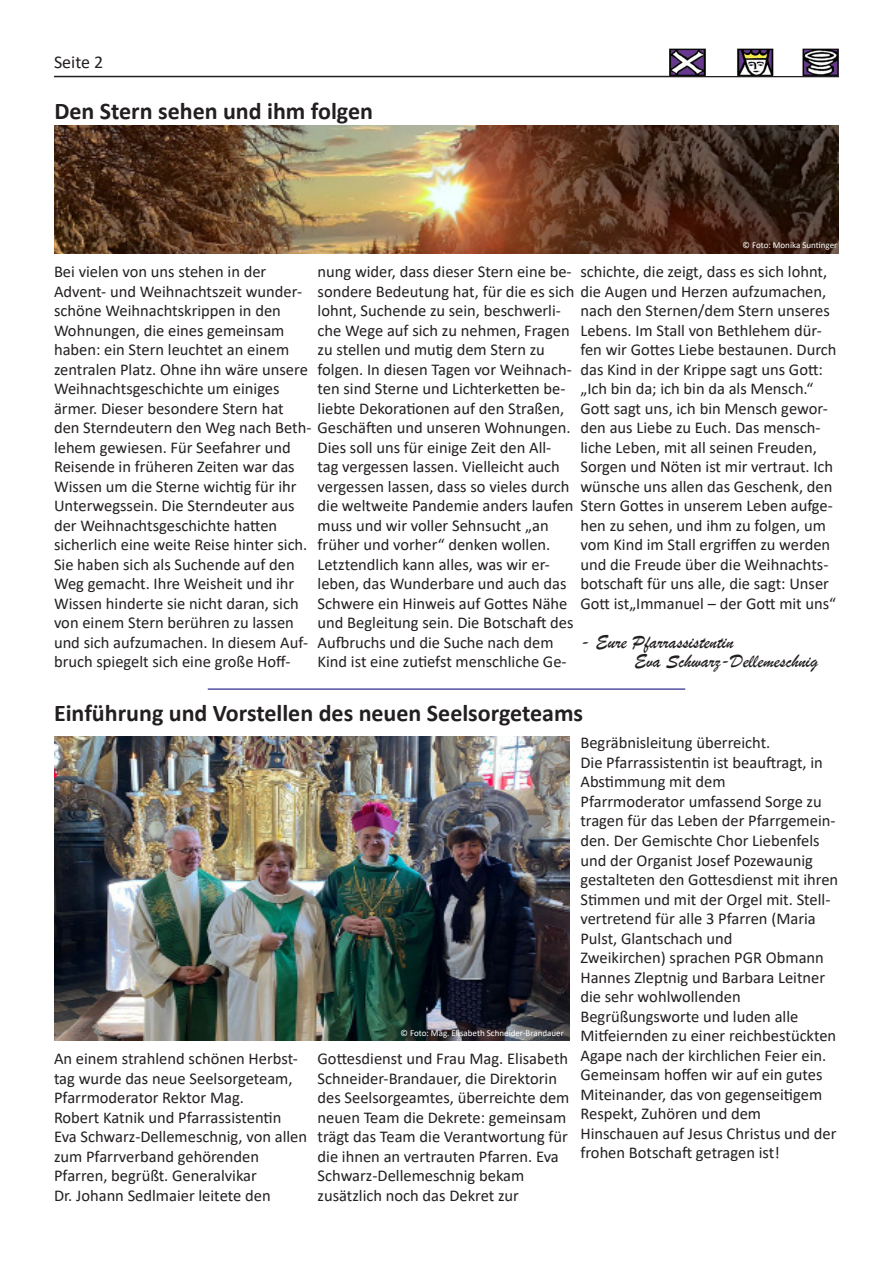
<style>
.page{position:relative;width:893px;height:1263px;background:#fff}
.page>*{position:absolute;margin:0;border:0;box-sizing:border-box;transform-origin:0 0}
.t1{font:700 24px "Calibri";color:#231f20}
.t2{font:19.5px/19.5px "Brush Script";color:#231f20}
.t3{font:18px "Calibri";color:#231f20}
.t4{font:16.5px/19.5px "Calibri";color:#231f20}
.t5{font:9px "Calibri";color:#fff}
</style>
<div class="page">
<hr style="left:54px;top:76px;width:785px;height:1px;background:#231f20">
<img style="left:670px;top:48px;width:169px;height:28px">
<hr style="left:208px;top:688px;width:477px;height:2px;background:#5452a2">
<img style="left:54px;top:736px;width:516px;height:304px">
<img style="left:54px;top:126px;width:785px;height:127px">
<p class="t3" style="left:54px;top:49px;width:51px">Seite 2</p>
<p class="t1" style="left:54px;top:94px;width:320px">Den Stern sehen und ihm folgen</p>
<p class="t5" style="left:742px;top:239px;width:96px">© Foto: Monika Suntinger</p>
<p class="t4" style="left:54px;top:262px;width:518px">Bei vielen von uns stehen in der<br>Advent- und Weihnachtszeit wunder-<br>schöne Weihnachtskrippen in den<br>Wohnungen, die eines gemeinsam<br>haben: ein Stern leuchtet an einem<br>zentralen Platz. Ohne ihn wäre unsere<br>Weihnachtsgeschichte um einiges<br>ärmer. Dieser besondere Stern hat<br>den Sterndeutern den Weg nach Beth- Geschäften und unseren Wohnungen. lehem gewiesen. Für Seefahrer und<br>Reisende in früheren Zeiten war das<br>Wissen um die Sterne wichtig für ihr</p>
<p class="t4" style="left:54px;top:496px;width:256px">Unterwegssein. Die Sterndeuter aus der Weihnachtsgeschichte hatten sicherlich eine weite Reise hinter sich.<br>Sie haben sich als Suchende auf den Weg gemacht. Ihre Weisheit und ihr Wissen hinderte sie nicht daran, sich von einem Stern berühren zu lassen und sich aufzumachen. In diesem Auf&shy;bruch spiegelt sich eine große Hoff-</p>
<p class="t4" style="left:318px;top:262px;width:510px">nung wider, dass dieser Stern eine be-<br>sondere Bedeutung hat, für die es sich die Augen und Herzen aufzumachen, lohnt, Suchende zu sein, beschwerli-<br>che Wege auf sich zu nehmen, Fragen<br>zu stellen und mutig dem Stern zu<br>folgen. In diesen Tagen vor Weihnach-<br>ten sind Sterne und Lichterketten be-<br>liebte Dekorationen auf den Straßen,</p>
<p class="t4" style="left:318px;top:437px;width:517px">Dies soll uns für einige Zeit den All-<br>tag vergessen lassen. Vielleicht auch<br>vergessen lassen, dass so vieles durch<br>die weltweite Pandemie anders laufen Stern Gottes in unserem Leben aufge&shy;muss und wir voller Sehnsucht „an<br>früher und vorher“ denken wollen.<br>Letztendlich kann alles, was wir er-<br>leben, das Wunderbare und auch das<br>Schwere ein Hinweis auf Gottes Nähe<br>und Begleitung sein. Die Botschaft des<br>Aufbruchs und die Suche nach dem<br>Kind ist eine zutiefst menschliche Ge-</p>
<p class="t4" style="left:580px;top:262px;width:248px">schichte, die zeigt, dass es sich lohnt,</p>
<p class="t4" style="left:580px;top:301px;width:258px">nach den Sternen/dem Stern unseres Lebens. Im Stall von Bethlehem dür&shy;fen wir Gottes Liebe bestaunen. Durch das Kind in der Krippe sagt uns Gott: „Ich bin da; ich bin da als Mensch.“ Gott sagt uns, ich bin Mensch gewor&shy;den aus Liebe zu Euch. Das mensch&shy;liche Leben, mit all seinen Freuden, Sorgen und Nöten ist mir vertraut. Ich wünsche uns allen das Geschenk, den</p>
<p class="t4" style="left:580px;top:515px;width:257px">hen zu sehen, und ihm zu folgen, um vom Kind im Stall ergriffen zu werden und die Freude über die Weihnachts&shy;botschaft für uns alle, die sagt: Unser Gott ist„Immanuel – der Gott mit uns“</p>
<p class="t2" style="left:634px;top:632px;width:185px;text-indent:-54px">- Eure Pfarrassistentin<br>Eva Schwarz-Dellemeschnig</p>
<p class="t1" style="left:54px;top:696px;width:531px">Einführung und Vorstellen des neuen Seelsorgeteams</p>
<p class="t4" style="left:54px;top:1048px;width:245px">An einem strahlend schönen Herbst&shy;tag wurde das neue Seelsorgeteam,<br>Pfarrmoderator Rektor Mag.</p>
<p class="t4" style="left:54px;top:1107px;width:255px">Robert Katnik und Pfarrassistentin<br>Eva Schwarz-Dellemeschnig, von allen zum Pfarrverband gehörenden</p>
<p class="t4" style="left:54px;top:1165px;width:204px">Pfarren, begrüßt. Generalvikar</p>
<p class="t4" style="left:54px;top:1185px;width:218px">Dr. Johann Sedlmaier leitete den</p>
<p class="t5" style="left:401px;top:1026px;width:165px">© Foto: Mag. Elisabeth Schneider-Brandauer</p>
<p class="t4" style="left:318px;top:1048px;width:253px">Gottesdienst und Frau Mag. Elisabeth Schneider-Brandauer, die Direktorin des Seelsorgeamtes, überreichte dem neuen Team die Dekrete: gemeinsam trägt das Team die Verantwortung für die ihnen an vertrauten Pfarren. Eva Schwarz-Dellemeschnig bekam</p>
<p class="t4" style="left:318px;top:1185px;width:203px">zusätzlich noch das Dekret zur</p>
<p class="t4" style="left:580px;top:733px;width:192px">Begräbnisleitung überreicht.</p>
<p class="t4" style="left:580px;top:752px;width:244px">Die Pfarrassistentin ist beauftragt, in<br>Abstimmung mit dem</p>
<p class="t4" style="left:580px;top:791px;width:259px">Pfarrmoderator umfassend Sorge zu tragen für das Leben der Pfarrgemein&shy;den. Der Gemischte Chor Liebenfels und der Organist Josef Pozewaunig gestalteten den Gottesdienst mit ihren Stimmen und mit der Orgel mit. Stell&shy;vertretend für alle 3 Pfarren (Maria Pulst, Glantschach und</p>
<p class="t4" style="left:580px;top:947px;width:246px;text-align:justify">Zweikirchen) sprachen PGR Obmann Hannes Zleptnig und Barbara Leitner die sehr wohlwollenden</p>
<p class="t4" style="left:580px;top:1006px;width:219px">Begrüßungsworte und luden alle</p>
<p class="t4" style="left:580px;top:1025px;width:257px">Mitfeiernden zu einer reichbestückten Agape nach der kirchlichen Feier ein.<br>Gemeinsam hoffen wir auf ein gutes Miteinander, das von gegenseitigem Respekt, Zuhören und dem</p>
<p class="t4" style="left:580px;top:1123px;width:258px">Hinschauen auf Jesus Christus und der frohen Botschaft getragen ist!</p>
</div>
